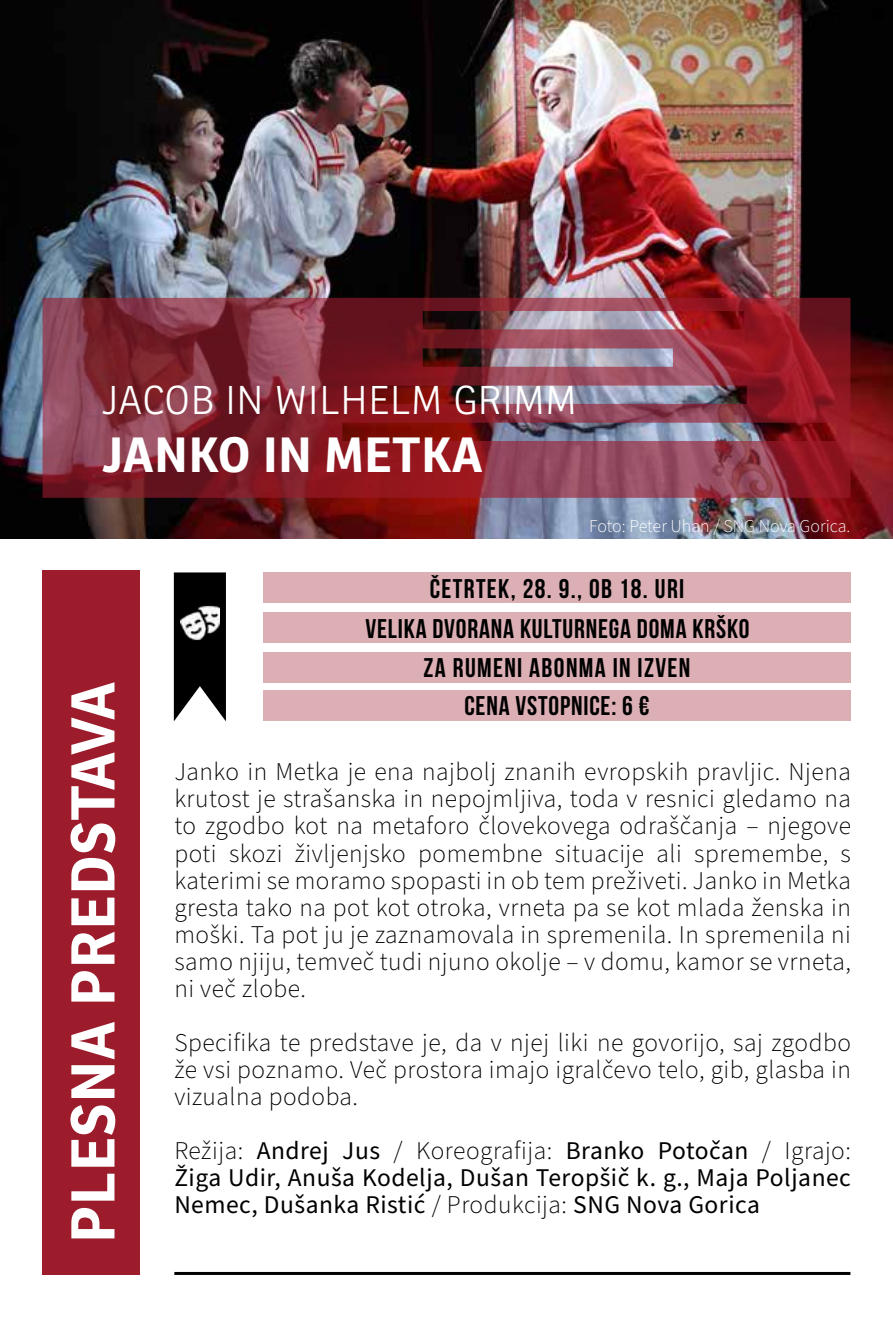
<style>
.page{position:relative;width:893px;height:1319px;background:#fff}
.page>*{position:absolute;margin:0;border:0;box-sizing:border-box;transform-origin:0 0}
.t1{font:700 60px "Ronnia";letter-spacing:.02em;color:#fff}
.t2{font:700 48px "Ronnia";letter-spacing:.02em;color:#fff}
.t3{font:300 39px "Ronnia";letter-spacing:.02em;color:#fff}
.t4{font:700 27px "Bebas Neue";letter-spacing:.03em;color:#000}
.t5{font:700 27px "Bebas Neue";letter-spacing:.05em;color:#000101}
.t6{font:700 27px "Bebas Neue";letter-spacing:.05em;color:#000}
.t7{font:300 25.5px/27px "Source Sans Pro";letter-spacing:.02em;color:#000101;text-align:justify}
.t8{font:25.5px/27px "Source Sans Pro";letter-spacing:.02em;color:#000101;text-align:justify}
.t9{font:300 18px "Source Sans Pro";color:#fff}
.s1{font-weight:300}
</style>
<div class="page">
<img style="left:0;top:0;width:893px;height:538px">
<div style="left:43px;top:570px;width:97px;height:704px;background:#9c1c2c"></div>
<div style="left:263px;top:572px;width:587px;height:30px;background:#dcafb5"></div>
<div style="left:263px;top:612px;width:587px;height:30px;background:#dcafb5"></div>
<div style="left:263px;top:652px;width:587px;height:30px;background:#dcafb5"></div>
<div style="left:263px;top:690px;width:587px;height:30px;background:#dcafb5"></div>
<hr style="left:174px;top:1271px;width:676px;height:3px;background:#000">
<svg style="left:174px;top:572px;width:52px;height:149px;background:#262626"></svg>
<img style="left:43px;top:298px;width:807px;height:199px">
<img style="left:180px;top:603px;width:40px;height:39px">
<h3 class="t3" style="left:102px;top:376px;width:476px">JACOB IN WILHELM GRIMM</h3>
<h2 class="t2" style="left:102px;top:424px;width:382px">JANKO IN METKA</h2>
<p class="t9" style="left:589px;top:514px;width:263px">Foto: Peter Uhan / SNG Nova Gorica.</p>
<p class="t9" style="left:636px;top:516px;width:216px">Foto: Jaka Babnik / SLG Celje.</p>
<p class="t5" style="left:430px;top:573px;width:256px">ČETRTEK, 28. 9., OB 18. URI</p>
<p class="t4" style="left:365px;top:613px;width:386px">VELIKA DVORANA KULTURNEGA DOMA KRŠKO</p>
<h1 class="t1" style="left:55px;top:1242px;width:562px;rotate:-90deg">PLESNA PREDSTAVA</h1>
<p class="t6" style="left:424px;top:653px;width:268px">ZA RUMENI ABONMA IN IZVEN</p>
<p class="t4" style="left:464px;top:691px;width:187px">CENA VSTOPNICE: 6 €</p>
<p class="t7" style="left:174px;top:759px;width:678px">Janko in Metka je ena najbolj znanih evropskih pravljic. Njena krutost je strašanska in nepojmljiva, toda v resnici gledamo na to zgodbo kot na metaforo človekovega odraščanja – njegove poti skozi življenjsko pomembne situacije ali spremembe, s katerimi se moramo spopasti in ob tem preživeti. Janko in Metka gresta tako na pot kot otroka, vrneta pa se kot mlada ženska in moški. Ta pot ju je zaznamovala in spremenila. In spremenila ni samo njiju, temveč tudi njuno okolje – v domu, kamor se vrneta, ni več zlobe.</p>
<p class="t7" style="left:174px;top:1029px;width:678px">Specifika te predstave je, da v njej liki ne govorijo, saj zgodbo že vsi poznamo. Več prostora imajo igralčevo telo, gib, glasba in vizualna podoba.</p>
<p class="t8" style="left:174px;top:1137px;width:678px"><span class="s1">Režija:</span> Andrej Jus <span class="s1">/ Koreografija:</span> Branko Potočan <span class="s1">/ Igrajo:<br></span>Žiga Udir, Anuša Kodelja, Dušan Teropšič k. g., Maja Poljanec Nemec, Dušanka Ristić <span class="s1">/ Produkcija:</span> SNG Nova Gorica</p>
</div>
